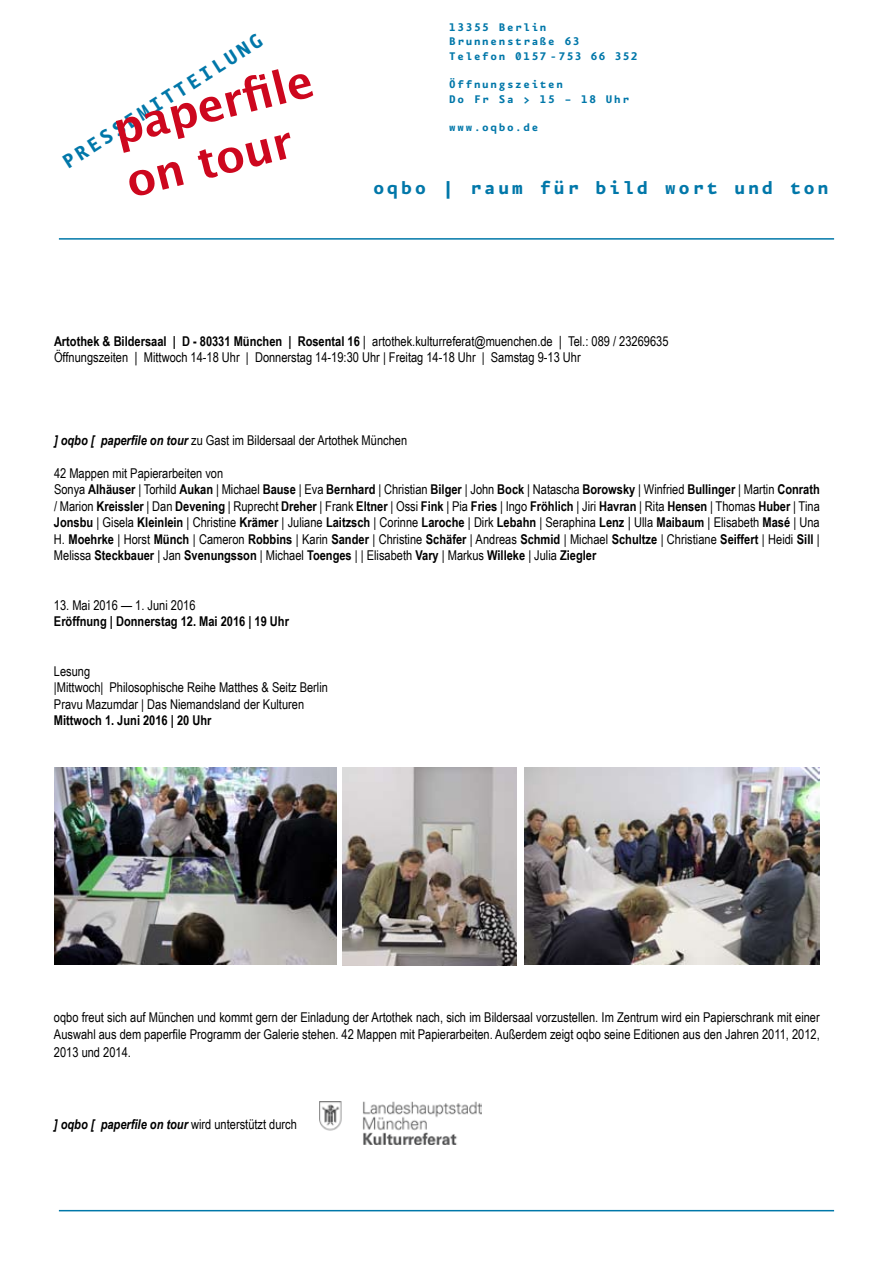
<style>
.page{position:relative;width:893px;height:1263px;background:#fff}
.page>*{position:absolute;margin:0;border:0;box-sizing:border-box;transform-origin:0 0}
.t1{font:700 45px/54.2px "Lucida Grande";color:#cd071e}
.t2{font:700 23.85px "Eureka Mono CE";color:#0077a9}
.t3{font:700 22.35px "Eureka Mono CE";letter-spacing:.02em;color:#0077a9}
.t4{font:13.5px/16.5px "Arial Narrow";color:#000}
.t5{font:700 13.5px "Arial Narrow";color:#000}
.t6{font:italic 700 13.5px "Arial Narrow";color:#000}
.t7{font:700 13.35px/14.4px "Eureka Mono CE";letter-spacing:.02em;color:#0077a9}
.s1{font-weight:700}
.s2{font-family:"Myriad Pro"}
.s3{font-weight:700;font-style:italic}
.s4{font-weight:400;font-style:normal}
</style>
<div class="page">
<hr style="left:59px;top:238px;width:775px;height:2px;background:#0077a9">
<hr style="left:59px;top:1210px;width:775px;height:1px;background:#0077a9">
<img style="left:342px;top:767px;width:175px;height:198px">
<img style="left:54px;top:767px;width:283px;height:198px">
<img style="left:524px;top:767px;width:296px;height:198px">
<img style="left:319px;top:1102px;width:162px;height:42px">
<h2 class="t2" style="left:56px;top:153px;width:237px;rotate:-32deg">PRESSEMITTEILUNG</h2>
<h1 class="t1" style="left:107px;top:103px;width:206px;rotate:-14deg">paperfile on tour</h1>
<p class="t7" style="left:449px;top:20px;width:191px">13355 Berlin<br>Brunnenstraße 63<br>Telefon 0157 - 753 66 352</p>
<p class="t7" style="left:449px;top:77px;width:183px">Öffnungszeiten<br>Do Fr Sa &gt; 15 – 18 Uhr</p>
<p class="t7" style="left:449px;top:120px;width:92px">www.oqbo.de</p>
<h3 class="t3" style="left:372px;top:175px;width:459px">oqbo | raum für bild wort und ton</h3>
<p class="t4" style="left:54px;top:332px;width:616px"><span class="s1">Artothek &amp; Bildersaal | D - 80331 München | Rosental 16</span> <span class="s2">|</span> artothek.kulturreferat@muenchen.de <span class="s2">|</span> Tel.: 089 / 23269635<br>Öffnungszeiten <span class="s2">|</span> Mittwoch 14-18 Uhr | Donnerstag 14-19:30 Uhr | Freitag 14-18 Uhr | Samstag 9-13 Uhr</p>
<p class="t4" style="left:54px;top:431px;width:355px"><span class="s3">] oqbo [ paperfile on tour</span> zu Gast im Bildersaal der Artothek München</p>
<p class="t4" style="left:54px;top:464px;width:767px">42 Mappen mit Papierarbeiten von<br>Sonya <span class="s1">Alhäuser</span> | Torhild <span class="s1">Aukan</span> | Michael <span class="s1">Bause</span> | Eva <span class="s1">Bernhard</span> | Christian <span class="s1">Bilger</span> | John <span class="s1">Bock</span> | Natascha <span class="s1">Borowsky</span> | Winfried <span class="s1">Bullinger</span> | Martin <span class="s1">Conrath </span>/ Marion <span class="s1">Kreissler</span> | Dan <span class="s1">Devening</span> | Ruprecht <span class="s1">Dreher</span> | Frank <span class="s1">Eltner</span> | Ossi <span class="s1">Fink</span> | Pia <span class="s1">Fries</span> | Ingo <span class="s1">Fröhlich</span> | Jiri <span class="s1">Havran</span> | Rita <span class="s1">Hensen</span> | Thomas <span class="s1">Huber</span> | Tina <span class="s1">Jonsbu</span> | Gisela <span class="s1">Kleinlein</span> | Christine <span class="s1">Krämer</span> | Juliane <span class="s1">Laitzsch</span> | Corinne <span class="s1">Laroche</span> | Dirk <span class="s1">Lebahn</span> | Seraphina <span class="s1">Lenz</span> <span class="s2">|</span> Ulla <span class="s1">Maibaum</span> | Elisabeth <span class="s1">Masé</span> | Una H. <span class="s1">Moehrke</span> | Horst <span class="s1">Münch</span> | Cameron <span class="s1">Robbins</span> | Karin <span class="s1">Sander</span> | Christine <span class="s1">Schäfer</span> | Andreas <span class="s1">Schmid</span> | Michael <span class="s1">Schultze</span> | Christiane <span class="s1">Seiffert</span> | Heidi <span class="s1">Sill</span> | Melissa <span class="s1">Steckbauer</span> | Jan <span class="s1">Svenungsson</span> | Michael <span class="s1">Toenges</span> | | Elisabeth <span class="s1">Vary</span> | Markus <span class="s1">Willeke</span> | Julia <span class="s1">Ziegler</span></p>
<p class="t4" style="left:54px;top:596px;width:143px">13. Mai 2016 — 1. Juni 2016</p>
<p class="t5" style="left:54px;top:611px;width:237px">Eröffnung | Donnerstag 12. Mai 2016 | 19 Uhr</p>
<p class="t4" style="left:54px;top:662px;width:276px">Lesung<br>|Mittwoch| Philosophische Reihe Matthes &amp; Seitz Berlin<br>Pravu Mazumdar | Das Niemandsland der Kulturen</p>
<p class="t5" style="left:54px;top:710px;width:159px">Mittwoch 1. Juni 2016 | 20 Uhr</p>
<p class="t4" style="left:54px;top:1009px;width:767px">oqbo freut sich auf München und kommt gern der Einladung der Artothek nach, sich im Bildersaal vorzustellen. Im Zentrum wird ein Papierschrank mit einer<br>Auswahl aus dem paperfile Programm der Galerie stehen. 42 Mappen mit Papierarbeiten. Außerdem zeigt oqbo seine Editionen aus den Jahren 2011, 2012,</p>
<p class="t4" style="left:54px;top:1043px;width:78px">2013 und 2014.</p>
<p class="t6" style="left:54px;top:1114px;width:244px">] oqbo [ paperfile on tour <span class="s4">wird unterstützt durch</span></p>
</div>
